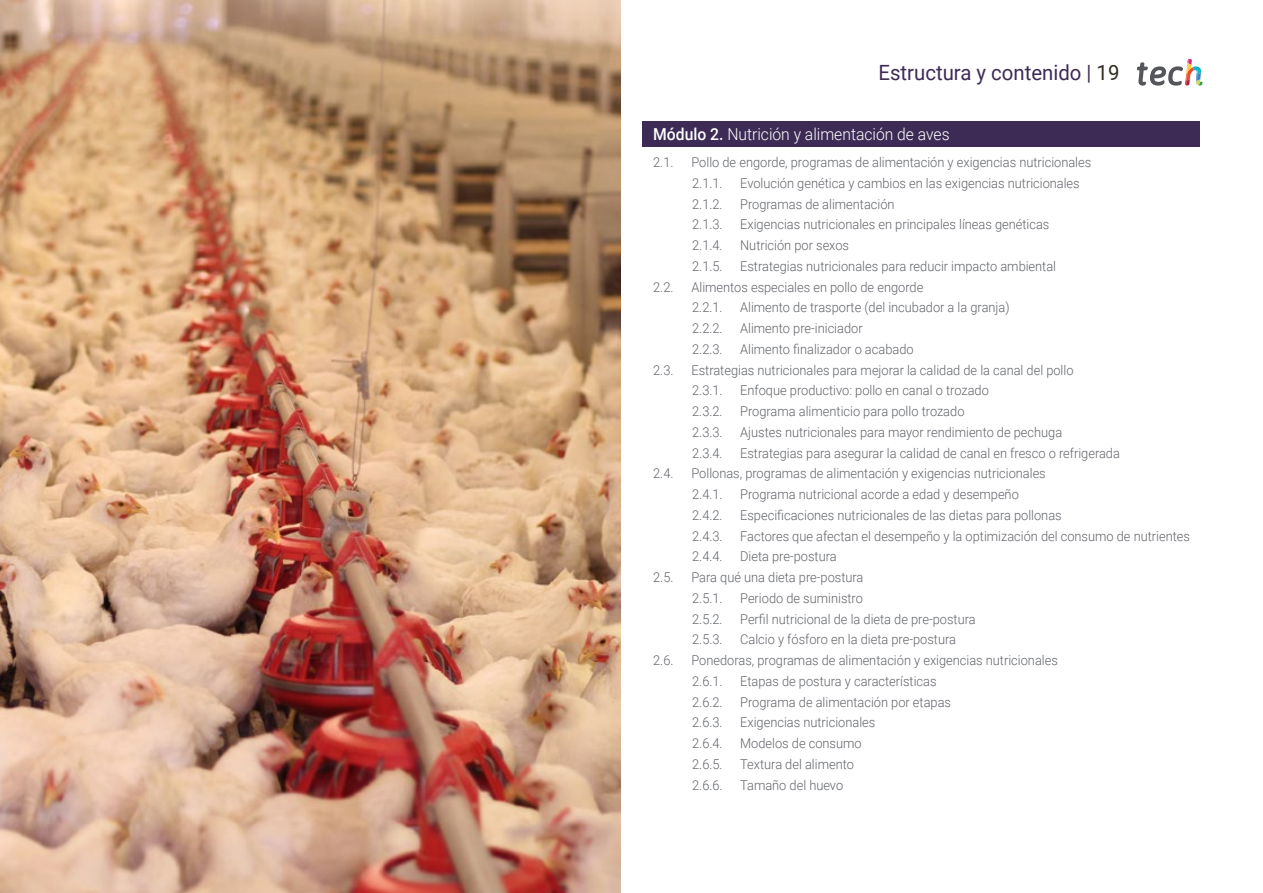
<style>
.page{position:relative;width:1263px;height:893px;background:#fff}
.page>*{position:absolute;margin:0;border:0;box-sizing:border-box;transform-origin:0 0}
.t1{font:21px "Roboto";color:#3d2b56}
.t2{font:300 16.5px "Roboto";color:#fff;scale:.95 1}
.t3{font:300 13.5px/20.7px "Roboto";color:#61646a;scale:.95 1}
.s1{color:#312e20}
.s2{font-weight:500}
</style>
<div class="page">
<img style="left:0;top:0;width:621px;height:893px">
<svg style="left:1137px;top:59px;width:65px;height:27px"></svg>
<div style="left:642px;top:121px;width:557px;height:25px;background:#3d2b56"></div>
<h1 class="t1" style="left:878px;top:57px;width:242px">Estructura y contenido | <span class="s1">19</span></h1>
<p class="t2" style="left:653px;top:123px;width:313px"><span class="s2">Módulo 2.</span> Nutrición y alimentación de aves</p>
<p class="t3" style="left:653px;top:151px;width:23px">2.1.</p>
<p class="t3" style="left:691px;top:151px;width:422px">Pollo de engorde, programas de alimentación y exigencias nutricionales<br>2.1.1.</p>
<p class="t3" style="left:740px;top:172px;width:359px">Evolución genética y cambios en las exigencias nutricionales</p>
<p class="t3" style="left:692px;top:193px;width:34px">2.1.2.</p>
<p class="t3" style="left:740px;top:193px;width:164px">Programas de alimentación</p>
<p class="t3" style="left:692px;top:214px;width:34px">2.1.3.</p>
<p class="t3" style="left:740px;top:214px;width:327px">Exigencias nutricionales en principales líneas genéticas</p>
<p class="t3" style="left:692px;top:234px;width:34px">2.1.4.</p>
<p class="t3" style="left:740px;top:234px;width:116px">Nutrición por sexos</p>
<p class="t3" style="left:692px;top:255px;width:34px">2.1.5.</p>
<p class="t3" style="left:740px;top:255px;width:334px">Estrategias nutricionales para reducir impacto ambiental</p>
<p class="t3" style="left:653px;top:276px;width:23px">2.2.</p>
<p class="t3" style="left:691px;top:276px;width:246px">Alimentos especiales en pollo de engorde<br>2.2.1.</p>
<p class="t3" style="left:740px;top:297px;width:285px">Alimento de trasporte (del incubador a la granja)</p>
<p class="t3" style="left:692px;top:317px;width:34px">2.2.2.</p>
<p class="t3" style="left:740px;top:317px;width:130px">Alimento pre-iniciador</p>
<p class="t3" style="left:692px;top:338px;width:34px">2.2.3.</p>
<p class="t3" style="left:740px;top:338px;width:184px">Alimento finalizador o acabado</p>
<p class="t3" style="left:653px;top:359px;width:23px">2.3.</p>
<p class="t3" style="left:691px;top:359px;width:404px">Estrategias nutricionales para mejorar la calidad de la canal del pollo<br>2.3.1.</p>
<p class="t3" style="left:740px;top:380px;width:263px">Enfoque productivo: pollo en canal o trozado</p>
<p class="t3" style="left:692px;top:400px;width:34px">2.3.2.</p>
<p class="t3" style="left:740px;top:400px;width:238px">Programa alimenticio para pollo trozado</p>
<p class="t3" style="left:692px;top:421px;width:34px">2.3.3.</p>
<p class="t3" style="left:740px;top:421px;width:341px">Ajustes nutricionales para mayor rendimiento de pechuga</p>
<p class="t3" style="left:692px;top:442px;width:34px">2.3.4.</p>
<p class="t3" style="left:740px;top:442px;width:401px">Estrategias para asegurar la calidad de canal en fresco o refrigerada</p>
<p class="t3" style="left:653px;top:463px;width:23px">2.4.</p>
<p class="t3" style="left:691px;top:463px;width:374px">Pollonas, programas de alimentación y exigencias nutricionales<br>2.4.1.</p>
<p class="t3" style="left:740px;top:483px;width:295px">Programa nutricional acorde a edad y desempeño</p>
<p class="t3" style="left:692px;top:504px;width:34px">2.4.2.</p>
<p class="t3" style="left:740px;top:504px;width:340px">Especificaciones nutricionales de las dietas para pollonas</p>
<p class="t3" style="left:692px;top:525px;width:34px">2.4.3.</p>
<p class="t3" style="left:740px;top:525px;width:475px">Factores que afectan el desempeño y la optimización del consumo de nutrientes</p>
<p class="t3" style="left:692px;top:546px;width:34px">2.4.4.</p>
<p class="t3" style="left:740px;top:546px;width:103px">Dieta pre-postura</p>
<p class="t3" style="left:653px;top:566px;width:23px">2.5.</p>
<p class="t3" style="left:691px;top:566px;width:183px">Para qué una dieta pre-postura<br>2.5.1.</p>
<p class="t3" style="left:740px;top:587px;width:131px">Periodo de suministro</p>
<p class="t3" style="left:692px;top:608px;width:34px">2.5.2.</p>
<p class="t3" style="left:740px;top:608px;width:249px">Perfil nutricional de la dieta de pre-postura</p>
<p class="t3" style="left:692px;top:629px;width:34px">2.5.3.</p>
<p class="t3" style="left:740px;top:629px;width:229px">Calcio y fósforo en la dieta pre-postura</p>
<p class="t3" style="left:653px;top:649px;width:23px">2.6.</p>
<p class="t3" style="left:691px;top:649px;width:387px">Ponedoras, programas de alimentación y exigencias nutricionales<br>2.6.1.</p>
<p class="t3" style="left:740px;top:670px;width:208px">Etapas de postura y características</p>
<p class="t3" style="left:692px;top:691px;width:34px">2.6.2.</p>
<p class="t3" style="left:740px;top:691px;width:223px">Programa de alimentación por etapas</p>
<p class="t3" style="left:692px;top:712px;width:34px">2.6.3.</p>
<p class="t3" style="left:740px;top:712px;width:144px">Exigencias nutricionales</p>
<p class="t3" style="left:692px;top:732px;width:34px">2.6.4.</p>
<p class="t3" style="left:740px;top:732px;width:129px">Modelos de consumo</p>
<p class="t3" style="left:692px;top:753px;width:34px">2.6.5.</p>
<p class="t3" style="left:740px;top:753px;width:121px">Textura del alimento</p>
<p class="t3" style="left:692px;top:774px;width:34px">2.6.6.</p>
<p class="t3" style="left:740px;top:774px;width:110px">Tamaño del huevo</p>
</div>
